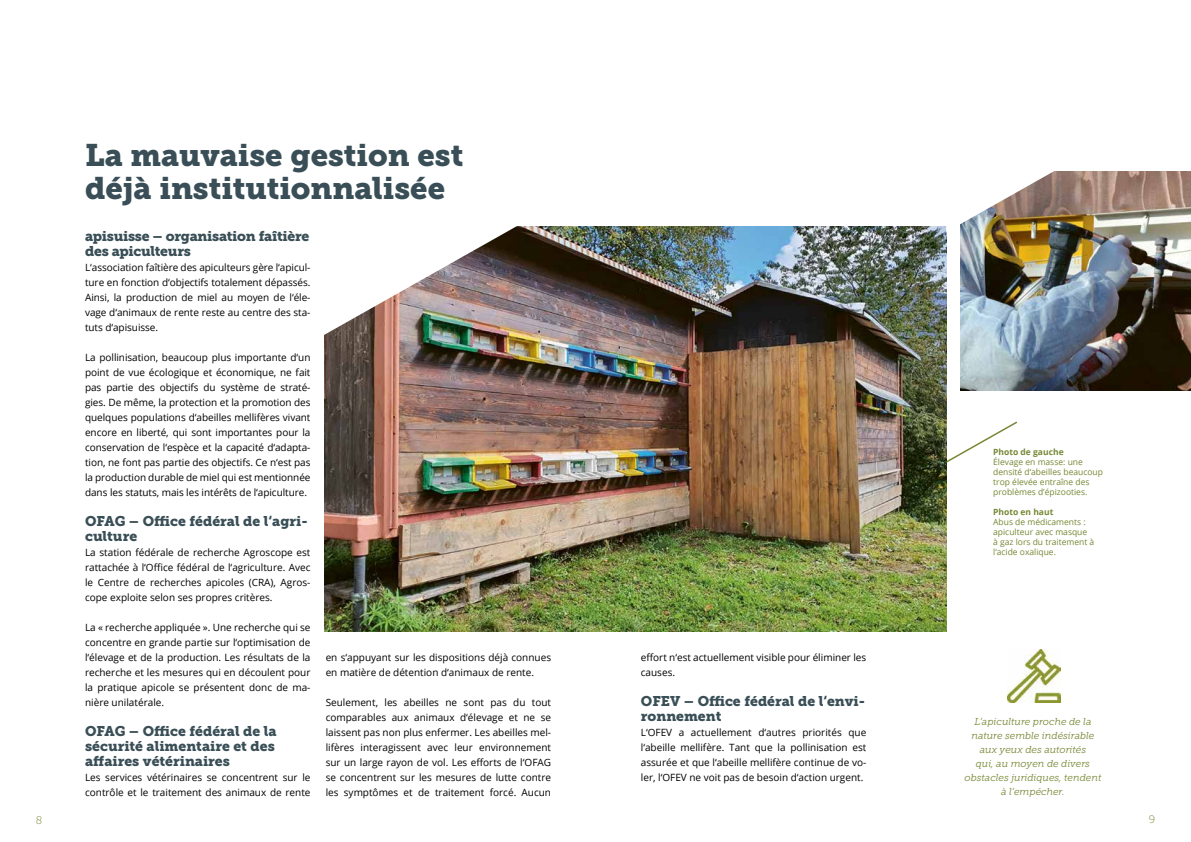
<style>
.page{position:relative;width:1191px;height:842px;background:#fff}
.page>*{position:absolute;margin:0;border:0;box-sizing:border-box;transform-origin:0 0}
.t1{font:31px/33px "Museo Slab 900";color:#394e56}
.t2{font:14px/15px "Museo Slab 900";color:#394e56}
.t3{font:14px/15px "Museo Slab 900";letter-spacing:-.02em;color:#394e56}
.t4{font:11px "Museo Slab 100";color:#758733}
.t5{font:10px/15px "Open Sans";color:#000;text-align:justify}
.t6{font:italic 10px/14px "Museo Slab 300";color:#758733;text-align:center}
.t7{font:8.5px/10px "Open Sans";color:#758733}
.t8{font:700 8.5px "Open Sans";color:#758733}
</style>
<div class="page">
<svg style="left:946px;top:420px;width:71px;height:49px"></svg>
<img style="left:325px;top:226px;width:621px;height:405px">
<img style="left:324px;top:226px;width:314px;height:111px">
<img style="left:960px;top:232px;width:231px;height:158px">
<img style="left:946px;top:171px;width:245px;height:61px">
<img style="left:1007px;top:650px;width:53px;height:53px">
<h1 class="t1" style="left:85px;top:139px;width:380px">La mauvaise gestion est déjà institutionnalisée</h1>
<h2 class="t3" style="left:85px;top:229px;width:226px">apisuisse – organisation faîtière des apiculteurs</h2>
<p class="t5" style="left:85px;top:260px;width:227px">L‘association faîtière des apiculteurs gère l‘apicul&shy;ture en fonction d‘objectifs totalement dépassés.<br>Ainsi, la production de miel au moyen de l‘éle&shy;vage d‘animaux de rente reste au centre des sta&shy;tuts d‘apisuisse.</p>
<p class="t5" style="left:85px;top:350px;width:227px">La pollinisation, beaucoup plus importante d‘un point de vue écologique et économique, ne fait pas partie des objectifs du système de straté&shy;gies. De même, la protection et la promotion des quelques populations d‘abeilles mellifères vivant encore en liberté, qui sont importantes pour la conservation de l‘espèce et la capacité d‘adapta&shy;tion, ne font pas partie des objectifs. Ce n‘est pas la production durable de miel qui est mentionnée dans les statuts, mais les intérêts de l‘apiculture.</p>
<h2 class="t2" style="left:85px;top:514px;width:224px">OFAG – Office fédéral de l‘agri&shy;culture</h2>
<p class="t5" style="left:85px;top:545px;width:227px">La station fédérale de recherche Agroscope est rattachée à l‘Office fédéral de l‘agriculture. Avec le Centre de recherches apicoles (CRA), Agros&shy;cope exploite selon ses propres critères.</p>
<p class="t5" style="left:85px;top:620px;width:227px">La « recherche appliquée ». Une recherche qui se concentre en grande partie sur l‘optimisation de l‘élevage et de la production. Les résultats de la recherche et les mesures qui en découlent pour la pratique apicole se présentent donc de ma&shy;nière unilatérale.</p>
<h2 class="t2" style="left:85px;top:724px;width:193px">OFAG – Office fédéral de la sécurité alimentaire et des affaires vétérinaires</h2>
<p class="t5" style="left:85px;top:770px;width:227px">Les services vétérinaires se concentrent sur le contrôle et le traitement des animaux de rente</p>
<p class="t5" style="left:326px;top:650px;width:227px">en s‘appuyant sur les dispositions déjà connues en matière de détention d‘animaux de rente.</p>
<p class="t5" style="left:326px;top:695px;width:227px">Seulement, les abeilles ne sont pas du tout comparables aux animaux d‘élevage et ne se laissent pas non plus enfermer. Les abeilles mel&shy;lifères interagissent avec leur environnement sur un large rayon de vol. Les efforts de l‘OFAG se concentrent sur les mesures de lutte contre les symptômes et de traitement forcé. Aucun</p>
<p class="t5" style="left:641px;top:650px;width:227px">effort n‘est actuellement visible pour éliminer les causes.</p>
<h2 class="t2" style="left:641px;top:694px;width:226px">OFEV – Office fédéral de l‘envi&shy;ronnement</h2>
<p class="t5" style="left:641px;top:725px;width:227px">L‘OFEV a actuellement d‘autres priorités que l‘abeille mellifère. Tant que la pollinisation est assurée et que l‘abeille mellifère continue de vo&shy;ler, l‘OFEV ne voit pas de besoin d‘action urgent.</p>
<p class="t8" style="left:993px;top:446px;width:72px">Photo de gauche</p>
<p class="t7" style="left:993px;top:457px;width:111px">Élevage en masse: une densité d‘abeilles beaucoup trop élevée entraîne des problèmes d’épizooties.</p>
<p class="t8" style="left:993px;top:506px;width:62px">Photo en haut</p>
<p class="t7" style="left:993px;top:516px;width:103px">Abus de médicaments : apiculteur avec masque<br>à gaz lors du traitement à l‘acide oxalique.</p>
<p class="t6" style="left:964px;top:715px;width:138px">L‘apiculture proche de la nature semble indésirable aux yeux des autorités<br>qui, au moyen de divers obstacles juridiques, tendent à l‘empécher.</p>
<p class="t4" style="left:36px;top:814px;width:8px">8</p>
<p class="t4" style="left:1148px;top:813px;width:8px">9</p>
</div>
